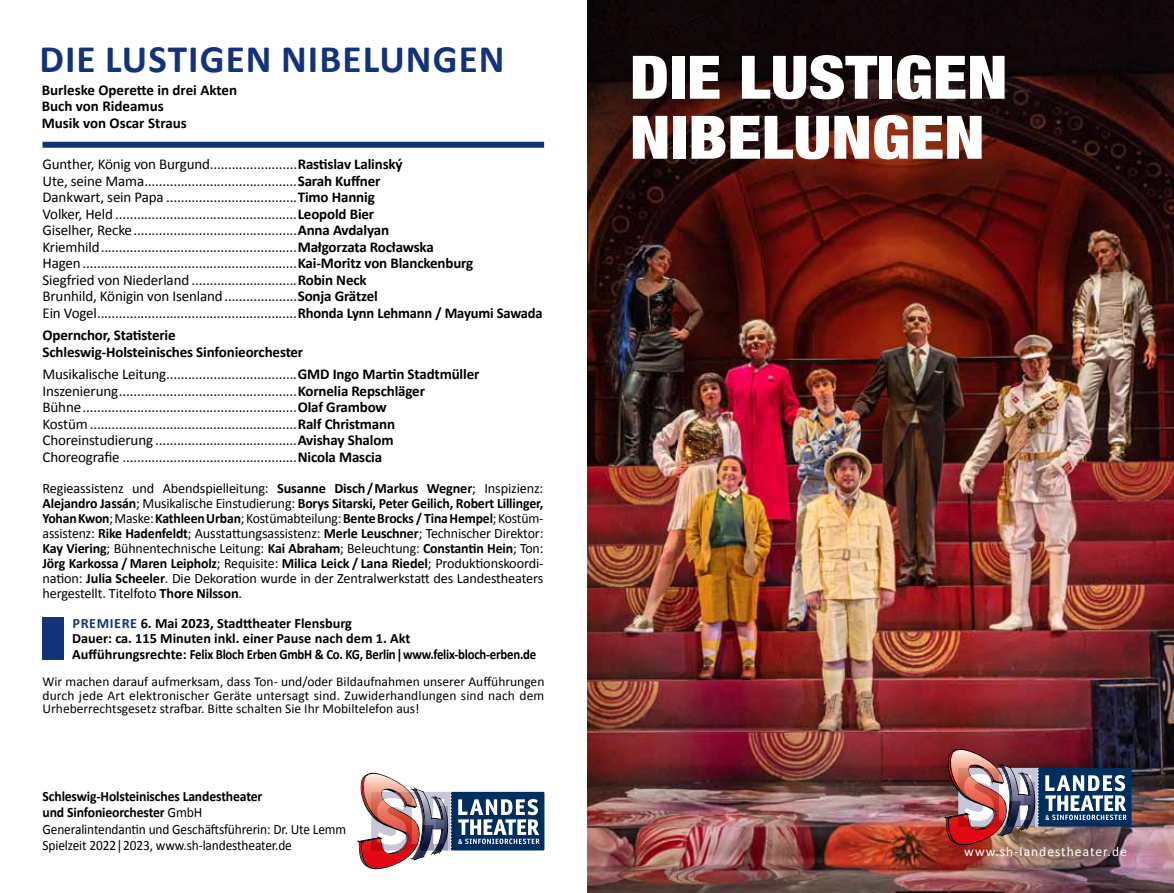
<style>
.page{position:relative;width:1174px;height:893px;background:#fff}
.page>*{position:absolute;margin:0;border:0;box-sizing:border-box;transform-origin:0 0}
.t1{font:900 condensed 60px/60px "Helvetica Neue";color:#fff;scale:1.14 1}
.t2{font:700 39px "Calibri";letter-spacing:.03em;color:#13327b}
.t3{font:15px/16.5px "Calibri";letter-spacing:-.01em;color:#000}
.t4{font:700 15px/16.5px "Calibri";letter-spacing:-.01em;color:#000}
.t5{font:14.25px/15px "Calibri";letter-spacing:-.01em;color:#000;text-align:justify}
.t6{font:700 14.25px/15px "Calibri";color:#000}
.t7{font:14.25px/16.5px "Calibri";letter-spacing:-.01em;color:#000;scale:.96 1}
.t8{font:13.5px/13.5px "Calibri";color:#000;text-align:justify}
.t9{font:13.5px "Calibri";letter-spacing:.075em;color:#fff}
.s1{font-weight:700}
.s2{color:#13327b}
</style>
<div class="page">
<img style="left:587px;top:0;width:587px;height:893px">
<div style="left:43px;top:142px;width:501px;height:6px;background:#13327b"></div>
<div style="left:43px;top:617px;width:21px;height:43px;background:#13327b"></div>
<svg style="left:357px;top:773px;width:187px;height:96px"></svg>
<img style="left:944px;top:749px;width:187px;height:96px">
<h2 class="t2" style="left:39px;top:35px;width:467px">Die lustigen Nibelungen</h2>
<p class="t4" style="left:42px;top:81px;width:197px">Burleske Operette in drei Akten<br>Buch von Rideamus<br>Musik von Oscar Straus</p>
<p class="t3" style="left:43px;top:155px;width:502px">Gunther, König von Burgund........................<span class="s1">Rastislav Lalinský<br></span>Ute, seine Mama..........................................<span class="s1">Sarah Kuffner<br></span>Dankwart, sein Papa ....................................<span class="s1">Timo Hannig<br></span>Volker, Held ..................................................<span class="s1">Leopold Bier<br></span>Giselher, Recke.............................................<span class="s1">Anna Avdalyan </span>Kriemhild......................................................<span class="s1">Małgorzata Rocławska </span>Hagen...........................................................<span class="s1">Kai-Moritz von Blanckenburg<br></span>Siegfried von Niederland .............................<span class="s1">Robin Neck<br></span>Brunhild, Königin von Isenland....................<span class="s1">Sonja Grätzel<br></span>Ein Vogel.......................................................<span class="s1">Rhonda Lynn Lehmann / Mayumi Sawada</span></p>
<p class="t4" style="left:43px;top:326px;width:262px">Opernchor, Statisterie<br>Schleswig-Holsteinisches Sinfonieorchester</p>
<p class="t3" style="left:43px;top:365px;width:438px">Musikalische Leitung....................................<span class="s1">GMD Ingo Martin Stadtmüller </span>Inszenierung.................................................<span class="s1">Kornelia Repschläger </span>Bühne...........................................................<span class="s1">Olaf Grambow </span>Kostüm.........................................................<span class="s1">Ralf Christmann </span>Choreinstudierung .......................................<span class="s1">Avishay Shalom<br></span>Choreografie ................................................<span class="s1">Nicola Mascia</span></p>
<p class="t5" style="left:43px;top:480px;width:502px">Regieassistenz und Abendspielleitung: <span class="s1">Susanne Disch/Markus Wegner</span>; Inspizienz:<br><span class="s1">Alejandro Jassán</span>; Musikalische Einstudierung: <span class="s1">Borys Sitarski, Peter Geilich, Robert Lillinger, Yohan Kwon</span>; Maske: <span class="s1">Kathleen Urban</span>; Kostümabteilung: <span class="s1">Bente Brocks / Tina Hempel</span>; Kostüm&shy;assistenz: <span class="s1">Rike Hadenfeldt</span>; Ausstattungsassistenz: <span class="s1">Merle Leuschner</span>; Technischer Direktor:<br><span class="s1">Kay Viering</span>; Bühnentechnische Leitung: <span class="s1">Kai Abraham</span>; Beleuchtung: <span class="s1">Constantin Hein</span>; Ton:<br><span class="s1">Jörg Karkossa / Maren Leipholz</span>; Requisite: <span class="s1">Milica Leick / Lana Riedel</span>; Produktionskoordi&shy;nation: <span class="s1">Julia Scheeler</span>. Die Dekoration wurde in der Zentralwerkstatt des Landestheaters hergestellt. Titelfoto <span class="s1">Thore Nilsson</span>.</p>
<p class="t6" style="left:72px;top:615px;width:340px"><span class="s2">Premiere</span> 6. Mai 2023, Stadttheater Flensburg<br>Dauer: ca. 115 Minuten inkl. einer Pause nach dem 1. Akt</p>
<p class="t6" style="left:72px;top:646px;width:465px">Aufführungsrechte: Felix Bloch Erben GmbH &amp; Co. KG, Berlin|www.felix-bloch-erben.de</p>
<p class="t8" style="left:43px;top:674px;width:503px">Wir machen darauf aufmerksam, dass Ton- und/oder Bildaufnahmen unserer Aufführungen durch jede Art elektronischer Geräte untersagt sind. Zuwiderhandlungen sind nach dem Urheberrechtsgesetz strafbar. Bitte schalten Sie Ihr Mobiltelefon aus!</p>
<p class="t7" style="left:43px;top:787px;width:318px"><span class="s1">Schleswig-Holsteinisches Landestheater<br>und Sinfonieorchester</span> GmbH<br>Generalintendantin und Geschäftsführerin: Dr. Ute Lemm Spielzeit 2022|2023, www.sh-landestheater.de</p>
<h1 class="t1" style="left:630px;top:44px;width:333px">DIE LUSTIGEN<br>NIBELUNGEN</h1>
<p class="t9" style="left:964px;top:843px;width:164px">www.sh-landestheater.de</p>
</div>
